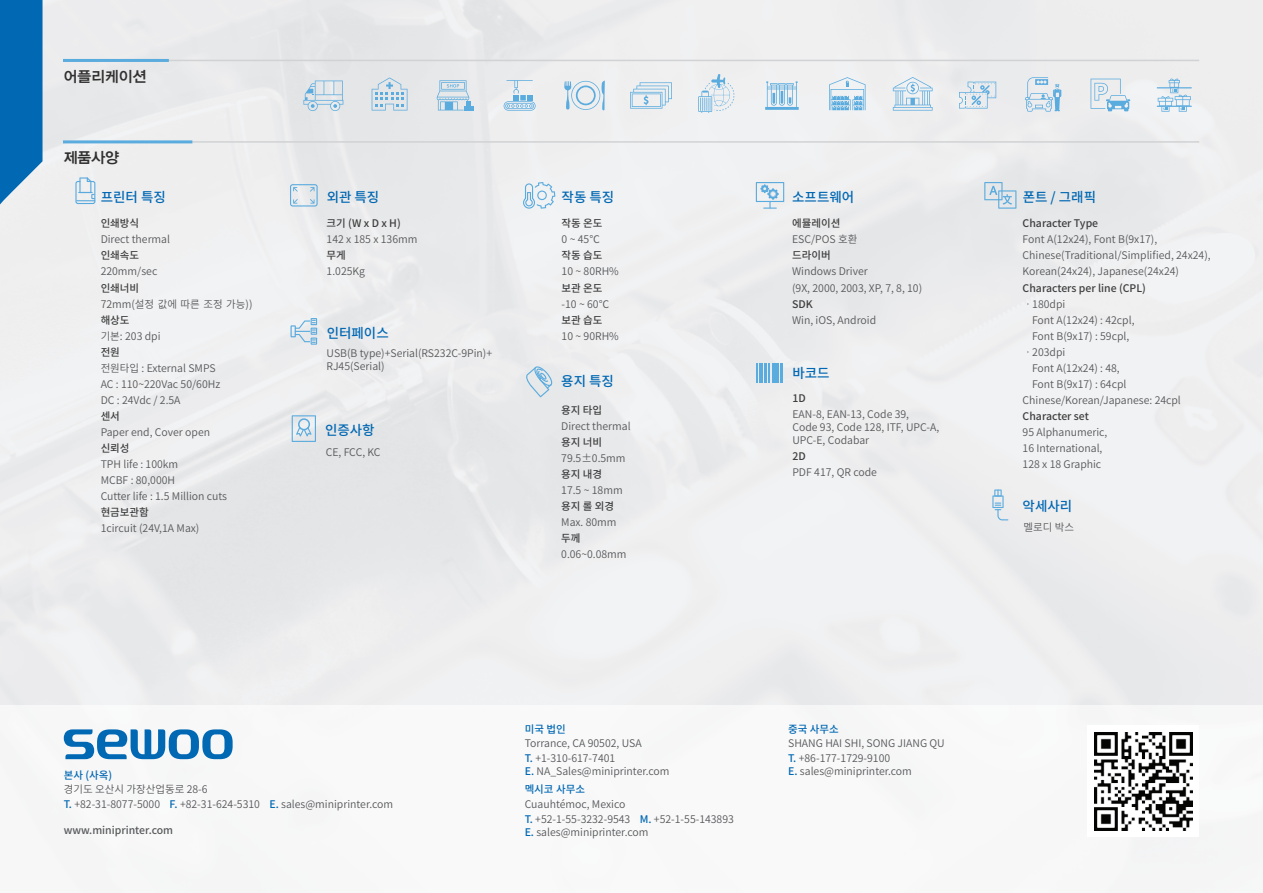
<style>
.page{position:relative;width:1263px;height:893px;background:#fff}
.page>*{position:absolute;margin:0;border:0;box-sizing:border-box;transform-origin:0 0}
.t1{font:15px "YDIYGO340";color:#312f30}
.t2{font:500 13.5px "Noto Sans CJ Kkr";color:#0168b3}
.t3{font:600 10.5px/16px "Noto Sans CJ Kkr";color:#57585a}
.t4{font:500 10.5px "Noto Sans CJ Kkr";color:#3e3e3f}
.t5{font:500 10.5px "Noto Sans CJ Kkr";color:#0168b3}
.t6{font:500 10.5px "Noto Sans CJ Kkr";color:#57585a}
.s1{font-weight:500;color:#0168b3}
</style>
<div class="page">
<img style="left:0;top:0;width:1263px;height:705px">
<div style="left:0;top:706px;width:1263px;height:187px;background:#f8f8f9"></div>
<svg style="left:64px;top:729px;width:169px;height:30px"></svg>
<div style="left:1087px;top:725px;width:112px;height:112px;background:#fff"></div>
<img style="left:1094px;top:732px;width:98px;height:98px">
<hr style="left:94px;top:60px;width:1105px;height:1px;background:#d1d2d4">
<hr style="left:192px;top:141px;width:1007px;height:2px;background:#d1d2d4">
<svg style="left:0;top:0;width:43px;height:224px;background:#2e82be"></svg>
<hr style="left:63px;top:59px;width:106px;height:3px;background:#5aabde">
<hr style="left:63px;top:140px;width:129px;height:3px;background:#5aabde">
<svg style="left:984px;top:182px;width:32px;height:27px"></svg>
<svg style="left:290px;top:184px;width:28px;height:23px"></svg>
<svg style="left:992px;top:489px;width:16px;height:31px"></svg>
<svg style="left:526px;top:366px;width:26px;height:31px"></svg>
<svg style="left:523px;top:182px;width:32px;height:27px"></svg>
<svg style="left:756px;top:182px;width:28px;height:27px"></svg>
<svg style="left:303px;top:81px;width:40px;height:30px"></svg>
<svg style="left:372px;top:77px;width:35px;height:34px"></svg>
<svg style="left:504px;top:80px;width:32px;height:31px"></svg>
<svg style="left:564px;top:81px;width:41px;height:29px"></svg>
<svg style="left:630px;top:82px;width:42px;height:27px"></svg>
<svg style="left:698px;top:74px;width:36px;height:39px"></svg>
<svg style="left:437px;top:80px;width:36px;height:30px"></svg>
<svg style="left:765px;top:81px;width:34px;height:29px"></svg>
<svg style="left:829px;top:77px;width:36px;height:33px"></svg>
<svg style="left:893px;top:77px;width:39px;height:34px"></svg>
<svg style="left:959px;top:82px;width:37px;height:27px"></svg>
<svg style="left:1090px;top:79px;width:40px;height:32px"></svg>
<svg style="left:1025px;top:77px;width:36px;height:35px"></svg>
<svg style="left:1157px;top:78px;width:35px;height:34px"></svg>
<svg style="left:291px;top:318px;width:26px;height:27px"></svg>
<hr style="left:759px;top:363px;width:4px;height:19px;background:#5aabde">
<svg style="left:757px;top:363px;width:1px;height:19px"></svg>
<svg style="left:764px;top:363px;width:19px;height:19px"></svg>
<svg style="left:292px;top:415px;width:24px;height:27px"></svg>
<div style="left:75px;top:181px;width:20px;height:23px;border:1px solid #5aaade;border-radius:2px"></div>
<svg style="left:76px;top:177px;width:20px;height:24px"></svg>
<h1 class="t1" style="left:64px;top:68px;width:84px">어플리케이션</h1>
<h1 class="t1" style="left:64px;top:149px;width:57px">제품사양</h1>
<p class="t2" style="left:101px;top:190px;width:67px">프린터 특징</p>
<p class="t4" style="left:101px;top:218px;width:40px">인쇄방식</p>
<p class="t3" style="left:101px;top:232px;width:71px">Direct thermal</p>
<p class="t4" style="left:101px;top:250px;width:40px">인쇄속도</p>
<p class="t3" style="left:101px;top:264px;width:58px">220mm/sec</p>
<p class="t4" style="left:101px;top:282px;width:40px">인쇄너비</p>
<p class="t3" style="left:101px;top:296px;width:153px">72mm(설정 값에 따른 조정 가능))</p>
<p class="t4" style="left:101px;top:314px;width:30px">해상도</p>
<p class="t3" style="left:101px;top:328px;width:61px">기본: 203 dpi</p>
<p class="t4" style="left:101px;top:346px;width:21px">전원</p>
<p class="t3" style="left:101px;top:360px;width:121px">전원타입 : External SMPS<br>AC : 110~220Vac 50/60Hz<br>DC : 24Vdc / 2.5A</p>
<p class="t4" style="left:101px;top:410px;width:21px">센서</p>
<p class="t3" style="left:101px;top:424px;width:111px">Paper end, Cover open</p>
<p class="t4" style="left:101px;top:442px;width:30px">신뢰성</p>
<p class="t3" style="left:101px;top:456px;width:128px">TPH life : 100km<br>MCBF : 80,000H<br>Cutter life : 1.5 Million cuts</p>
<p class="t4" style="left:101px;top:506px;width:50px">현금보관함</p>
<p class="t3" style="left:101px;top:521px;width:100px">1circuit (24V,1A Max)</p>
<p class="t2" style="left:327px;top:190px;width:54px">외관 특징</p>
<p class="t4" style="left:327px;top:218px;width:76px">크기 (W x D x H)</p>
<p class="t3" style="left:327px;top:232px;width:92px">142 x 185 x 136mm</p>
<p class="t4" style="left:327px;top:250px;width:21px">무게</p>
<p class="t3" style="left:327px;top:264px;width:40px">1.025Kg</p>
<p class="t2" style="left:327px;top:325px;width:64px">인터페이스</p>
<p class="t3" style="left:327px;top:347px;width:167px;line-height:13px">USB(B type)+Serial(RS232C-9Pin)+<br>RJ45(Serial)</p>
<p class="t2" style="left:325px;top:422px;width:51px">인증사항</p>
<p class="t3" style="left:326px;top:444px;width:56px">CE, FCC, KC</p>
<p class="t2" style="left:562px;top:190px;width:54px">작동 특징</p>
<p class="t4" style="left:562px;top:218px;width:43px">작동 온도</p>
<p class="t3" style="left:562px;top:232px;width:40px">0 ~ 45℃</p>
<p class="t4" style="left:562px;top:250px;width:43px">작동 습도</p>
<p class="t3" style="left:562px;top:264px;width:59px">10 ~ 80RH%</p>
<p class="t4" style="left:562px;top:282px;width:43px">보관 온도</p>
<p class="t3" style="left:562px;top:296px;width:49px">-10 ~ 60℃</p>
<p class="t4" style="left:562px;top:314px;width:43px">보관 습도</p>
<p class="t3" style="left:562px;top:328px;width:59px">10 ~ 90RH%</p>
<p class="t2" style="left:561px;top:373px;width:54px">용지 특징</p>
<p class="t4" style="left:561px;top:404px;width:43px">용지 타입</p>
<p class="t3" style="left:561px;top:418px;width:71px">Direct thermal</p>
<p class="t4" style="left:561px;top:436px;width:43px">용지 너비</p>
<p class="t3" style="left:561px;top:450px;width:66px">79.5±0.5mm</p>
<p class="t4" style="left:561px;top:468px;width:43px">용지 내경</p>
<p class="t3" style="left:561px;top:482px;width:63px">17.5 ~ 18mm</p>
<p class="t4" style="left:561px;top:500px;width:55px">용지 롤 외경</p>
<p class="t3" style="left:561px;top:515px;width:57px">Max. 80mm</p>
<p class="t4" style="left:561px;top:532px;width:21px">두께</p>
<p class="t3" style="left:561px;top:547px;width:67px">0.06~0.08mm</p>
<p class="t2" style="left:792px;top:189px;width:64px">소프트웨어</p>
<p class="t4" style="left:792px;top:218px;width:50px">에뮬레이션</p>
<p class="t3" style="left:792px;top:232px;width:67px">ESC/POS 호환</p>
<p class="t4" style="left:792px;top:250px;width:40px">드라이버</p>
<p class="t3" style="left:792px;top:264px;width:132px">Windows Driver<br>(9X, 2000, 2003, XP, 7, 8, 10)</p>
<p class="t4" style="left:792px;top:298px;width:22px">SDK</p>
<p class="t3" style="left:792px;top:312px;width:86px">Win, iOS, Android</p>
<p class="t2" style="left:792px;top:365px;width:39px">바코드</p>
<p class="t4" style="left:792px;top:392px;width:15px">1D</p>
<p class="t3" style="left:792px;top:408px;width:148px;line-height:13px">EAN-8, EAN-13, Code 39,<br>Code 93, Code 128, ITF, UPC-A,<br>UPC-E, Codabar</p>
<p class="t4" style="left:792px;top:450px;width:15px">2D</p>
<p class="t3" style="left:792px;top:464px;width:86px">PDF 417, QR code</p>
<p class="t5" style="left:64px;top:769px;width:50px">본사 (사옥)</p>
<p class="t3" style="left:64px;top:782px;width:331px;line-height:14.5px">경기도 오산시 가장산업동로 28-6<br><span class="s1">T.</span> +82-31-8077-5000 <span class="s1">F.</span> +82-31-624-5310 <span class="s1">E.</span> sales@miniprinter.com</p>
<p class="t5" style="left:525px;top:723px;width:43px">미국 법인</p>
<p class="t3" style="left:525px;top:736px;width:118px;line-height:14.5px">Torrance, CA 90502, USA<br><span class="s1">T.</span> +1-310-617-7401</p>
<p class="t3" style="left:525px;top:763px;width:146px"><span class="s1">E.</span> NA_Sales@miniprinter.com</p>
<p class="t5" style="left:525px;top:784px;width:62px">멕시코 사무소</p>
<p class="t3" style="left:525px;top:797px;width:211px;line-height:14.5px">Cuauhtémoc, Mexico<br><span class="s1">T.</span> +52-1-55-3232-9543 <span class="s1">M.</span> +52-1-55-143893</p>
<p class="t6" style="left:64px;top:824px;width:111px">www.miniprinter.com</p>
<p class="t3" style="left:525px;top:824px;width:125px"><span class="s1">E.</span> sales@miniprinter.com</p>
<p class="t5" style="left:788px;top:723px;width:52px">중국 사무소</p>
<p class="t3" style="left:788px;top:736px;width:158px;line-height:14.5px">SHANG HAI SHI, SONG JIANG QU<br><span class="s1">T.</span> +86-177-1729-9100</p>
<p class="t3" style="left:788px;top:763px;width:125px"><span class="s1">E.</span> sales@miniprinter.com</p>
<p class="t2" style="left:1023px;top:189px;width:75px">폰트 / 그래픽</p>
<p class="t4" style="left:1023px;top:218px;width:77px">Character Type</p>
<p class="t3" style="left:1023px;top:232px;width:190px">Font A(12x24), Font B(9x17),<br>Chinese(Traditional/Simplified, 24x24),<br>Korean(24x24), Japanese(24x24)</p>
<p class="t4" style="left:1023px;top:282px;width:125px">Characters per line (CPL)</p>
<p class="t3" style="left:1023px;top:296px;width:44px">ㆍ180dpi</p>
<p class="t3" style="left:1032px;top:312px;width:104px">Font A(12x24) : 42cpl,</p>
<p class="t3" style="left:1032px;top:328px;width:99px">Font B(9x17) : 59cpl,</p>
<p class="t3" style="left:1023px;top:344px;width:44px">ㆍ203dpi</p>
<p class="t3" style="left:1032px;top:360px;width:89px">Font A(12x24) : 48,</p>
<p class="t3" style="left:1032px;top:376px;width:96px">Font B(9x17) : 64cpl</p>
<p class="t3" style="left:1023px;top:392px;width:160px">Chinese/Korean/Japanese: 24cpl</p>
<p class="t4" style="left:1023px;top:410px;width:68px">Character set</p>
<p class="t3" style="left:1023px;top:424px;width:86px">95 Alphanumeric,<br>16 International,<br>128 x 18 Graphic</p>
<p class="t2" style="left:1023px;top:499px;width:51px">악세사리</p>
<p class="t3" style="left:1023px;top:520px;width:52px">멜로디 박스</p>
</div>
